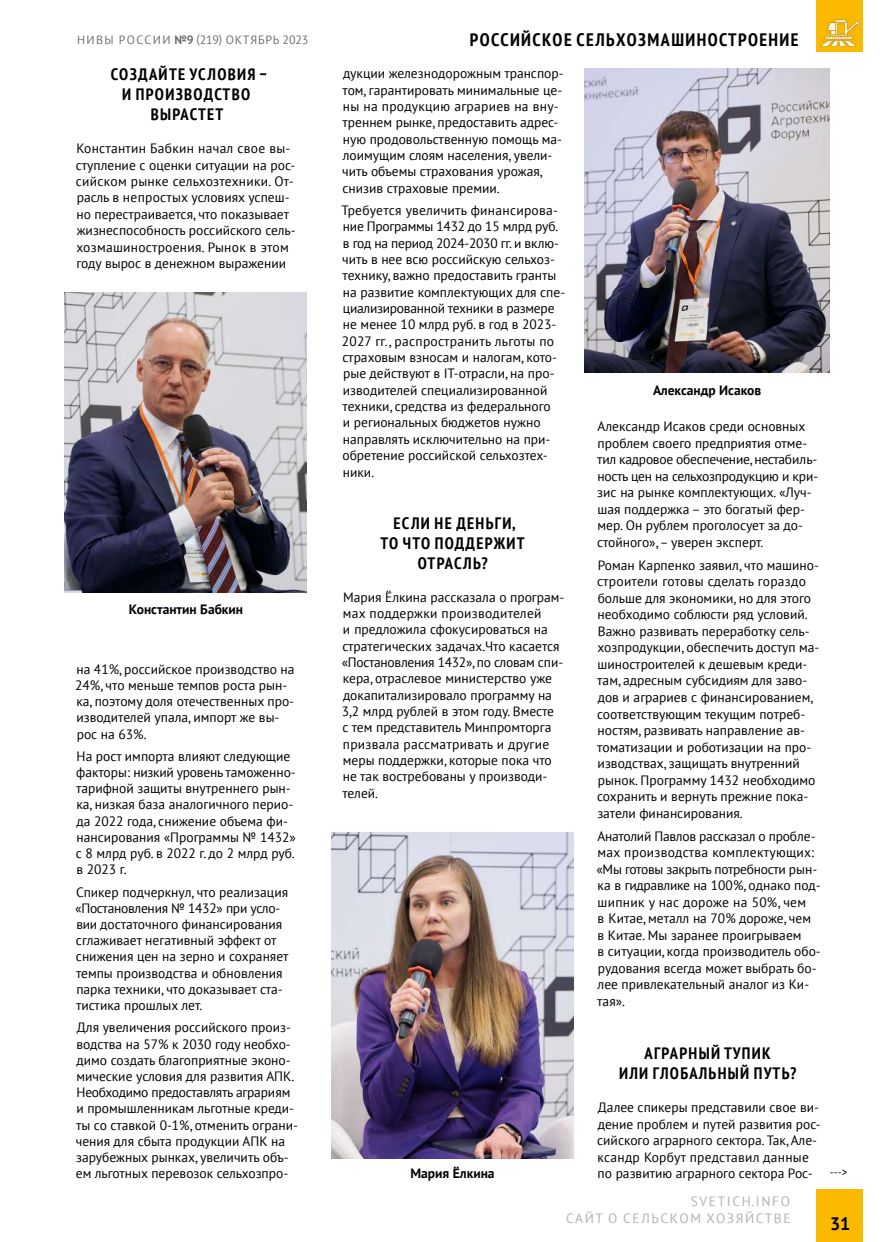
<style>
.page{position:relative;width:893px;height:1242px;background:#fff}
.page>*{position:absolute;margin:0;border:0;box-sizing:border-box;transform-origin:0 0}
.t1{font:700 condensed 18px "PT Sans";letter-spacing:.08em;color:#000}
.t2{font:700 18px "PT Sans";color:#000}
.t3{font:700 condensed 16.5px/20px "PT Sans";letter-spacing:.08em;color:#000;text-align:center}
.t4{font:13.5px/16.4px "PT Sans";color:#000}
.t5{font:700 13.5px "PT Sans";color:#000}
.t6{font:13.5px/16.2px "PT Sans";letter-spacing:.12em;color:#b1b2b3;text-align:right}
.t7{font:12px "PT Sans";letter-spacing:.07em;color:#6e6e6e}
.t8{font:11.4px "PT Sans";color:#000}
.s1{font-weight:700}
</style>
<div class="page">
<div style="left:816px;top:1189px;width:47px;height:53px;background:#fbb900"></div>
<div style="left:816px;top:0;width:47px;height:52px;background:#fbb900"></div>
<img style="left:65px;top:292px;width:242px;height:301px">
<img style="left:585px;top:68px;width:244px;height:305px">
<img style="left:331px;top:832px;width:242px;height:326px">
<img style="left:821px;top:19px;width:38px;height:27px">
<p class="t7" style="left:77px;top:32px;width:233px">НИВЫ РОССИИ <span class="s1">№9</span> (219) ОКТЯБРЬ 2023</p>
<p class="t3" style="left:111px;top:64px;width:159px">СОЗДАЙТЕ УСЛОВИЯ –<br>И ПРОИЗВОДСТВО<br>ВЫРАСТЕТ</p>
<p class="t4" style="left:76px;top:140px;width:221px">Константин Бабкин начал свое вы&shy;ступление с оценки ситуации на рос&shy;сийском рынке сельхозтехники. От&shy;расль в непростых условиях успеш&shy;но перестраивается, что показывает жизнеспособность российского сель&shy;хозмашиностроения. Рынок в этом году вырос в денежном выражении</p>
<p class="t5" style="left:129px;top:600px;width:116px">Константин Бабкин</p>
<p class="t4" style="left:75px;top:660px;width:221px">на 41%, российское производство на<br>24%, что меньше темпов роста рын&shy;ка, поэтому доля отечественных про&shy;изводителей упала, импорт же вы&shy;рос на 63%.</p>
<p class="t4" style="left:76px;top:747px;width:221px">На рост импорта влияют следующие факторы: низкий уровень таможенно&shy;тарифной защиты внутреннего рын&shy;ка, низкая база аналогичного перио&shy;да 2022 года, снижение объема фи&shy;нансирования «Программы № 1432» с 8 млрд руб. в 2022 г. до 2 млрд руб. в 2023 г.</p>
<p class="t4" style="left:75px;top:883px;width:215px">Спикер подчеркнул, что реализация «Постановления № 1432» при усло&shy;вии достаточного финансирования сглаживает негативный эффект от снижения цен на зерно и сохраняет темпы производства и обновления парка техники, что доказывает ста&shy;тистика прошлых лет.</p>
<p class="t4" style="left:76px;top:1019px;width:224px">Для увеличения российского произ&shy;водства на 57% к 2030 году необхо&shy;димо создать благоприятные эконо&shy;мические условия для развития АПК.<br>Необходимо предоставлять аграриям и промышленникам льготные креди&shy;ты со ставкой 0-1%, отменить ограни&shy;чения для сбыта продукции АПК на зарубежных рынках, увеличить объ&shy;ем льготных перевозок сельхозпро-</p>
<h1 class="t1" style="left:470px;top:28px;width:330px">РОССИЙСКОЕ СЕЛЬХОЗМАШИНОСТРОЕНИЕ</h1>
<p class="t4" style="left:342px;top:65px;width:223px">дукции железнодорожным транспор&shy;том, гарантировать минимальные це&shy;ны на продукцию аграриев на вну&shy;треннем рынке, предоставить адрес&shy;ную продовольственную помощь ма&shy;лоимущим слоям населения, увели&shy;чить объемы страхования урожая, снизив страховые премии.</p>
<p class="t4" style="left:341px;top:202px;width:225px">Требуется увеличить финансирова&shy;ние Программы 1432 до 15 млрд руб. в год на период 2024-2030 гг. и вклю&shy;чить в нее всю российскую сельхоз&shy;технику, важно предоставить гранты на развитие комплектующих для спе&shy;циализированной техники в размере не менее 10 млрд руб. в год в 2023-<br>2027 гг., распространить льготы по страховым взносам и налогам, кото&shy;рые действуют в IT-отрасли, на про&shy;изводителей специализированной техники, средства из федерального<br>и региональных бюджетов нужно направлять исключительно на при&shy;обретение российской сельхозтех&shy;ники.</p>
<p class="t3" style="left:381px;top:513px;width:146px">ЕСЛИ НЕ ДЕНЬГИ,<br>ТО ЧТО ПОДДЕРЖИТ<br>ОТРАСЛЬ?</p>
<p class="t4" style="left:342px;top:588px;width:224px">Мария Ёлкина рассказала о програм&shy;мах поддержки производителей<br>и предложила сфокусироваться на стратегических задачах.Что касается «Постановления 1432», по словам спи&shy;кера, отраслевое министерство уже докапитализировало программу на<br>3,2 млрд рублей в этом году. Вместе<br>с тем представитель Минпромторга призвала рассматривать и другие меры поддержки, которые пока что не так востребованы у производи&shy;телей.</p>
<p class="t5" style="left:410px;top:1164px;width:86px">Мария Ёлкина</p>
<p class="t5" style="left:653px;top:381px;width:110px">Александр Исаков</p>
<p class="t4" style="left:597px;top:418px;width:223px">Александр Исаков среди основных проблем своего предприятия отме&shy;тил кадровое обеспечение, нестабиль&shy;ность цен на сельхозпродукцию и кри&shy;зис на рынке комплектующих. «Луч&shy;шая поддержка – это богатый фер&shy;мер. Он рублем проголосует за до&shy;стойного», – уверен эксперт.</p>
<p class="t4" style="left:597px;top:556px;width:224px">Роман Карпенко заявил, что машино&shy;строители готовы сделать гораздо больше для экономики, но для этого необходимо соблюсти ряд условий.<br>Важно развивать переработку сель&shy;хозпродукции, обеспечить доступ ма&shy;шиностроителей к дешевым креди&shy;там, адресным субсидиям для заво&shy;дов и аграриев с финансированием, соответствующим текущим потреб&shy;ностям, развивать направление ав&shy;томатизации и роботизации на про&shy;изводствах, защищать внутренний рынок. Программу 1432 необходимо сохранить и вернуть прежние пока&shy;затели финансирования.</p>
<p class="t4" style="left:596px;top:827px;width:226px">Анатолий Павлов рассказал о пробле&shy;мах производства комплектующих: «Мы готовы закрыть потребности рын&shy;ка в гидравлике на 100%, однако под&shy;шипник у нас дороже на 50%, чем<br>в Китае, металл на 70% дороже, чем<br>в Китае. Мы заранее проигрываем<br>в ситуации, когда производитель обо&shy;рудования всегда может выбрать бо&shy;лее привлекательный аналог из Ки&shy;тая».</p>
<p class="t3" style="left:619px;top:1042px;width:179px">АГРАРНЫЙ ТУПИК<br>ИЛИ ГЛОБАЛЬНЫЙ ПУТЬ?</p>
<p class="t4" style="left:597px;top:1098px;width:225px">Далее спикеры представили свое ви&shy;дение проблем и путей развития рос&shy;сийского аграрного сектора. Так, Але&shy;ксандр Корбут представил данные по развитию аграрного сектора Рос-</p>
<p class="t6" style="left:566px;top:1193px;width:226px">SVETICH.INFO<br>САЙТ О СЕЛЬСКОМ ХОЗЯЙСТВЕ</p>
<p class="t8" style="left:830px;top:1164px;width:19px">---&gt;</p>
<h1 class="t2" style="left:830px;top:1211px;width:22px">31</h1>
</div>
